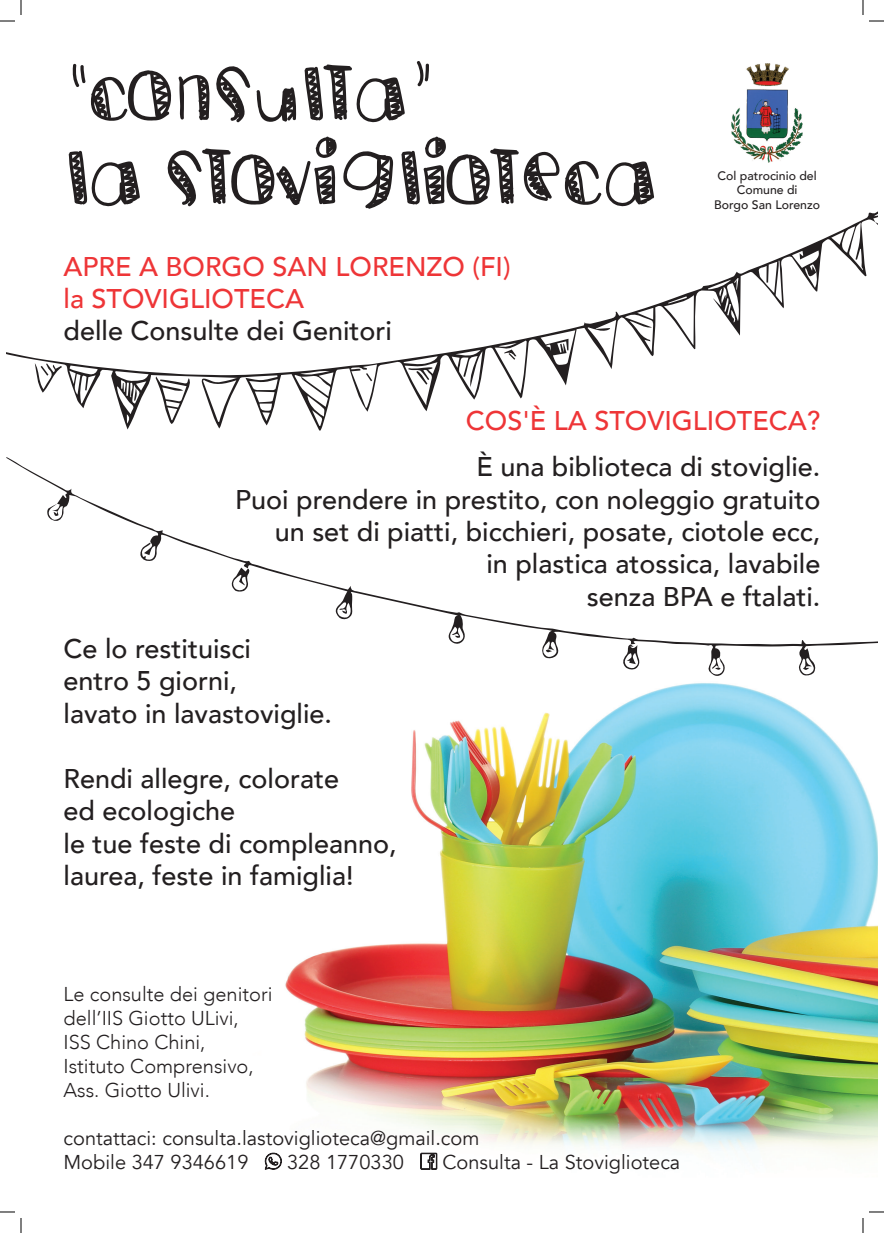
<style>
.page{position:relative;width:884px;height:1233px;background:#fff}
.page>*{position:absolute;margin:0;border:0;box-sizing:border-box;transform-origin:0 0}
.t1{font:70px/84px "Gold Panda";color:#231f20}
.t2{font:500 27px/32.4px "Avenir";color:#231f20}
.t3{font:500 27px/32.4px "Avenir";color:#ee3537}
.t4{font:20px/24px "Avenir";color:#231f20}
.t5{font:300 20px/24px "Avenir";color:#231f20}
.t6{font:500 12.3px/14.8px "Avenir";color:#231f20;text-align:center}
</style>
<div class="page">
<img style="left:264px;top:683px;width:613px;height:487px">
<svg style="left:265px;top:1152px;width:17px;height:17px"></svg>
<svg style="left:420px;top:1152px;width:17px;height:17px"></svg>
<svg style="left:7px;top:212px;width:870px;height:218px"></svg>
<svg style="left:156px;top:376px;width:35px;height:48px"></svg>
<svg style="left:35px;top:363px;width:27px;height:30px"></svg>
<svg style="left:41px;top:366px;width:7px;height:10px"></svg>
<svg style="left:504px;top:349px;width:12px;height:7px"></svg>
<svg style="left:509px;top:353px;width:6px;height:7px"></svg>
<svg style="left:366px;top:373px;width:6px;height:8px"></svg>
<svg style="left:416px;top:371px;width:11px;height:13px"></svg>
<svg style="left:134px;top:388px;width:3px;height:13px"></svg>
<svg style="left:7px;top:457px;width:870px;height:219px"></svg>
<svg style="left:622px;top:644px;width:18px;height:26px"></svg>
<svg style="left:231px;top:567px;width:19px;height:25px"></svg>
<svg style="left:54px;top:511px;width:4px;height:6px"></svg>
<svg style="left:715px;top:667px;width:6px;height:3px"></svg>
<svg style="left:546px;top:649px;width:6px;height:5px"></svg>
<img style="left:731px;top:64px;width:72px;height:99px">
<svg style="left:0;top:1211px;width:15px;height:1px"></svg>
<svg style="left:869px;top:1211px;width:15px;height:1px"></svg>
<svg style="left:0;top:0;width:22px;height:22px"></svg>
<svg style="left:20px;top:1218px;width:2px;height:15px"></svg>
<svg style="left:862px;top:0;width:22px;height:22px"></svg>
<svg style="left:862px;top:1218px;width:2px;height:15px"></svg>
<h1 class="t1" style="left:64px;top:48px;width:595px">“Consulta”<br>la stoviglioteca</h1>
<p class="t3" style="left:64px;top:248px;width:448px">APRE A BORGO SAN LORENZO (FI) la STOVIGLIOTECA</p>
<p class="t2" style="left:64px;top:313px;width:330px">delle Consulte dei Genitori</p>
<p class="t6" style="left:714px;top:167px;width:107px">Col patrocinio del<br>Comune di<br>Borgo San Lorenzo</p>
<p class="t3" style="left:466px;top:402px;width:356px">COS'È LA STOVIGLIOTECA?</p>
<p class="t2" style="left:235px;top:449px;width:587px;text-align:right">È una biblioteca di stoviglie.<br>Puoi prendere in prestito, con noleggio gratuito un set di piatti, bicchieri, posate, ciotole ecc,<br>in plastica atossica, lavabile<br>senza BPA e ftalati.</p>
<p class="t2" style="left:64px;top:631px;width:270px">Ce lo restituisci<br>entro 5 giorni,<br>lavato in lavastoviglie.</p>
<p class="t2" style="left:64px;top:760px;width:335px">Rendi allegre, colorate<br>ed ecologiche<br>le tue feste di compleanno, laurea, feste in famiglia!</p>
<p class="t5" style="left:64px;top:982px;width:210px">Le consulte dei genitori dell’IIS Giotto ULivi,<br>ISS Chino Chini,<br>Istituto Comprensivo,<br>Ass. Giotto Ulivi.</p>
<p class="t4" style="left:64px;top:1127px;width:417px">contattaci: consulta.lastoviglioteca@gmail.com<br>Mobile 347 9346619</p>
<p class="t4" style="left:287px;top:1151px;width:118px">328 1770330</p>
<p class="t4" style="left:443px;top:1151px;width:239px">Consulta - La Stoviglioteca</p>
</div>
